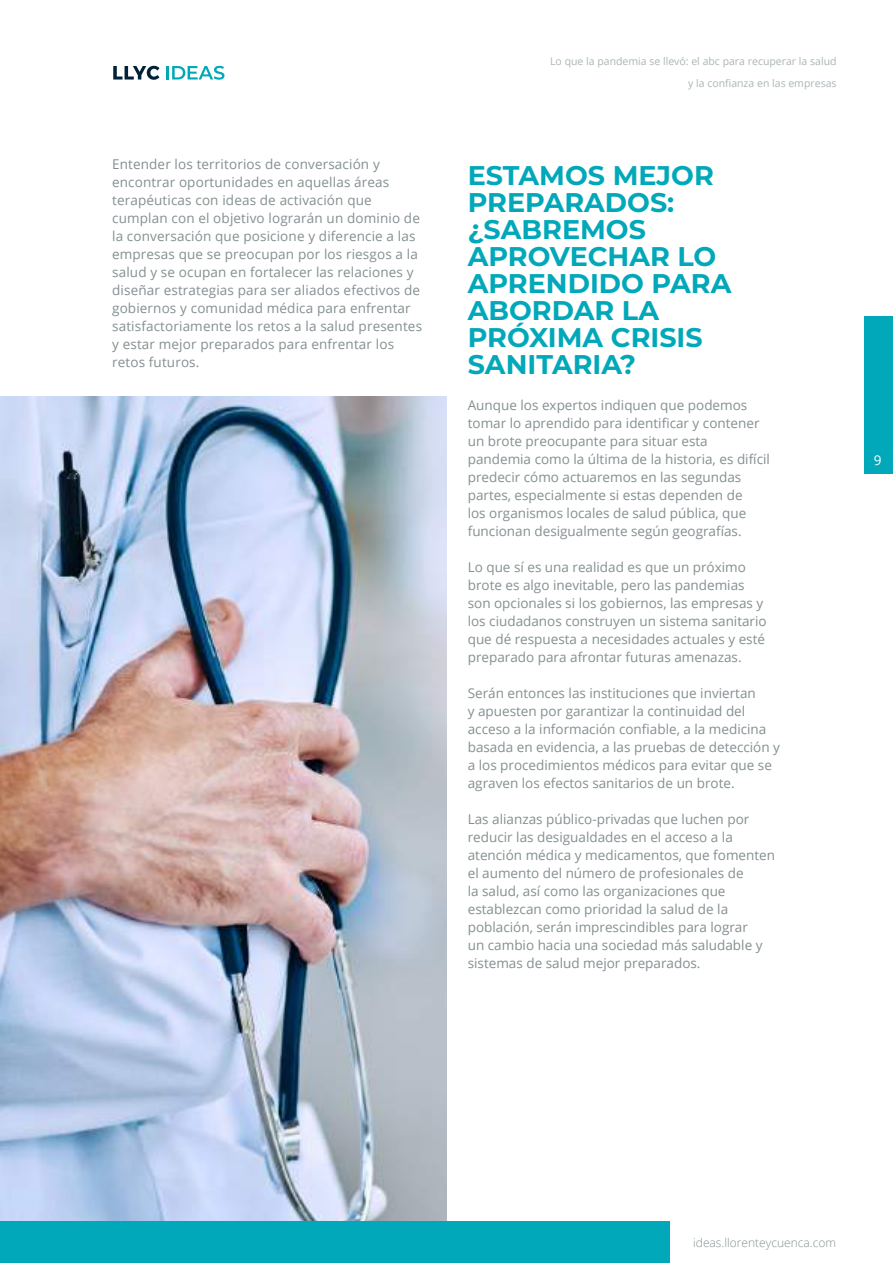
<style>
.page{position:relative;width:893px;height:1263px;background:#fff}
.page>*{position:absolute;margin:0;border:0;box-sizing:border-box;transform-origin:0 0}
.t1{font:700 27px/27px "Montserrat";color:#00a8b9}
.t2{font:13.5px/18px "Open Sans";color:#848f91}
.t3{font:13.5px "Open Sans";color:#fff}
.t4{font:300 12px "Open Sans";color:#848f91}
.t5{font:10.5px/22px "Open Sans";color:#aab5b7;text-align:right}
</style>
<div class="page">
<img style="left:0;top:396px;width:446px;height:825px">
<svg style="left:166px;top:66px;width:58px;height:14px"></svg>
<svg style="left:113px;top:66px;width:46px;height:14px"></svg>
<div style="left:864px;top:316px;width:29px;height:158px;background:#00a8b9"></div>
<div style="left:0;top:1221px;width:669px;height:42px;background:#00a8b9"></div>
<p class="t5" style="left:550px;top:50px;width:288px">Lo que la pandemia se llevó: el abc para recuperar la salud y la confianza en las empresas</p>
<p class="t2" style="left:112px;top:155px;width:311px">Entender los territorios de conversación y encontrar oportunidades en aquellas áreas terapéuticas con ideas de activación que cumplan con el objetivo lograrán un dominio de la conversación que posicione y diferencie a las empresas que se preocupan por los riesgos a la salud y se ocupan en fortalecer las relaciones y diseñar estrategias para ser aliados efectivos de gobiernos y comunidad médica para enfrentar satisfactoriamente los retos a la salud presentes y estar mejor preparados para enfrentar los retos futuros.</p>
<h1 class="t1" style="left:468px;top:160px;width:265px">ESTAMOS MEJOR<br>PREPARADOS: ¿SABREMOS<br>APROVECHAR LO<br>APRENDIDO PARA<br>ABORDAR LA<br>PRÓXIMA CRISIS<br>SANITARIA?</h1>
<p class="t2" style="left:468px;top:395px;width:304px">Aunque los expertos indiquen que podemos tomar lo aprendido para identificar y contener un brote preocupante para situar esta pandemia como la última de la historia, es difícil predecir cómo actuaremos en las segundas partes, especialmente si estas dependen de<br>los organismos locales de salud pública, que funcionan desigualmente según geografías.</p>
<p class="t2" style="left:468px;top:557px;width:300px">Lo que sí es una realidad es que un próximo brote es algo inevitable, pero las pandemias son opcionales si los gobiernos, las empresas y los ciudadanos construyen un sistema sanitario que dé respuesta a necesidades actuales y esté preparado para afrontar futuras amenazas.</p>
<p class="t2" style="left:468px;top:683px;width:314px">Serán entonces las instituciones que inviertan<br>y apuesten por garantizar la continuidad del acceso a la información confiable, a la medicina basada en evidencia, a las pruebas de detección y a los procedimientos médicos para evitar que se agraven los efectos sanitarios de un brote.</p>
<p class="t2" style="left:468px;top:809px;width:309px">Las alianzas público-privadas que luchen por reducir las desigualdades en el acceso a la atención médica y medicamentos, que fomenten el aumento del número de profesionales de<br>la salud, así como las organizaciones que establezcan como prioridad la salud de la población, serán imprescindibles para lograr<br>un cambio hacia una sociedad más saludable y sistemas de salud mejor preparados.</p>
<p class="t3" style="left:874px;top:451px;width:9px">9</p>
<p class="t4" style="left:693px;top:1234px;width:144px">ideas.llorenteycuenca.com</p>
</div>
